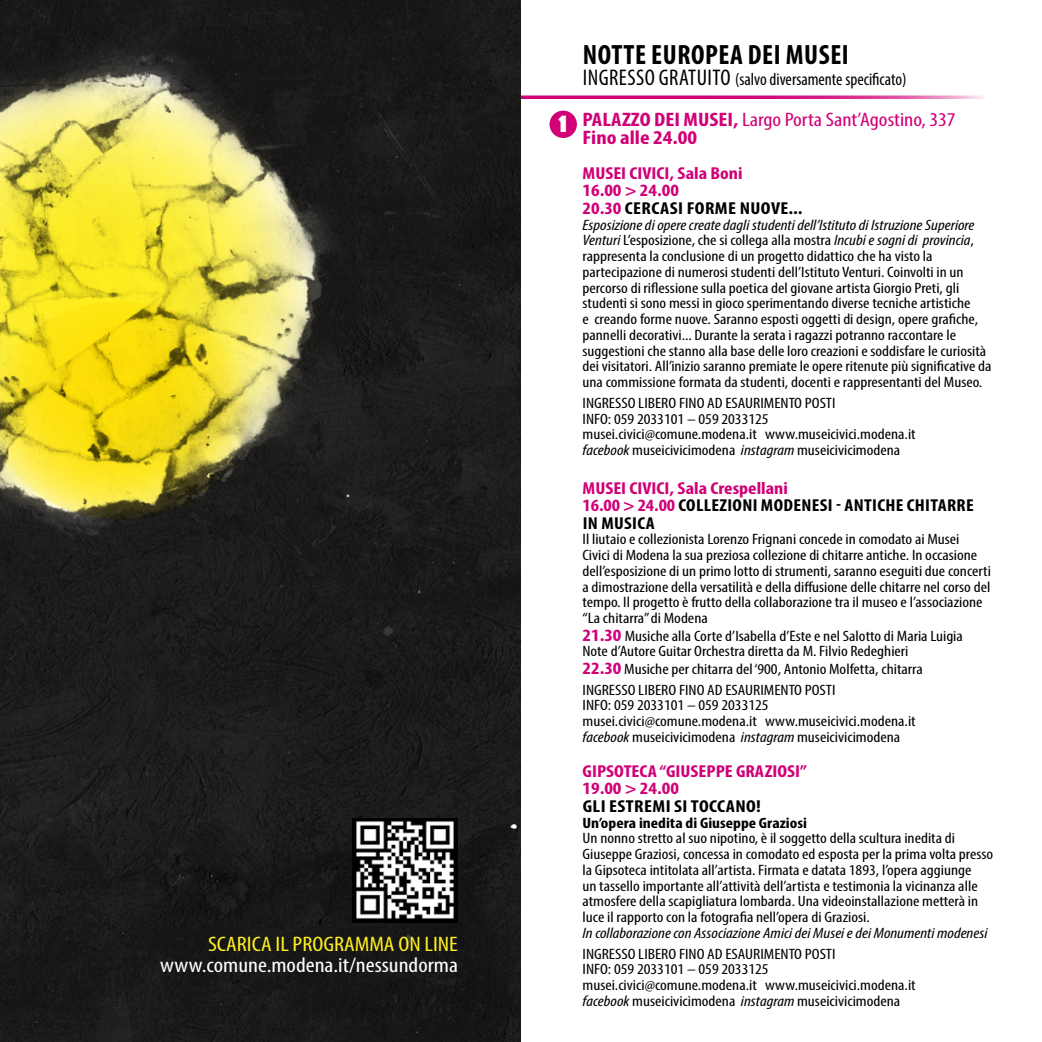
<style>
.page{position:relative;width:1042px;height:1042px;background:#fff}
.page>*{position:absolute;margin:0;border:0;box-sizing:border-box;transform-origin:0 0}
.t1{font:700 condensed 28px "Myriad Pro";letter-spacing:.02em;color:#000}
.t2{font:24.5px "Phosphate Solid";color:#fff}
.t3{font:condensed 21px "Myriad Pro";color:#fff;scale:1.16 1}
.t4{font:condensed 21px "Myriad Pro";color:#ffef20;scale:1.16 1}
.t5{font:700 condensed 19.6px/17.5px "Myriad Pro";color:#d10077;scale:1.16 1}
.t6{font:condensed 17.5px "Myriad Pro";color:#000}
.t7{font:700 condensed 17.32px/17.5px "Myriad Pro";color:#d10077;scale:1.16 1}
.t8{font:700 condensed 17.32px/17.5px "Myriad Pro";letter-spacing:.015em;color:#000;scale:1.13 1}
.t9{font:700 condensed 17.32px "Myriad Pro";letter-spacing:.015em;color:#000;scale:1.16 1}
.t10{font:condensed 15.05px/15.8px "Myriad Pro";color:#000;scale:1.16 1}
.t11{font:italic condensed 15.05px "Myriad Pro";color:#000;scale:1.16 1}
.t12{font:700 condensed 15.05px "Myriad Pro";color:#000;scale:1.16 1}
.s1{font-size:22.75px}
.s2{font-weight:400}
.s3{color:#000}
.s4{font-style:italic}
.s5{color:#d10077}
.s6{font-weight:700;font-size:17.32px;color:#d10077}
</style>
<div class="page">
<svg style="left:521px;top:95px;width:463px;height:4px;background:#dc449a"></svg>
<div style="left:0;top:0;width:521px;height:1042px;background:#1a1a1a"></div>
<svg style="left:0;top:66px;width:322px;height:455px;background:#aea64b"></svg>
<img style="left:0;top:301px;width:250px;height:218px">
<img style="left:352px;top:819px;width:105px;height:103px">
<div style="left:549px;top:111px;width:28px;height:27px;background:#d10077;border-radius:50%"></div>
<h3 class="t4" style="left:208px;top:931px;width:217px">SCARICA IL PROGRAMMA ON LINE</h3>
<h3 class="t3" style="left:160px;top:952px;width:258px">www.comune.modena.it/nessundorma</h3>
<h2 class="t2" style="left:559px;top:106px;width:9px">1</h2>
<h1 class="t1" style="left:583px;top:38px;width:268px">NOTTE EUROPEA DEI MUSEI</h1>
<p class="t6" style="left:583px;top:69px;width:325px"><span class="s1">INGRESSO GRATUITO</span> (salvo diversamente specificato)</p>
<h3 class="t5" style="left:582px;top:111px;width:323px">PALAZZO DEI MUSEI, <span class="s2">Largo Porta Sant’Agostino, 337<br></span>Fino alle 24.00</h3>
<p class="t7" style="left:582px;top:164px;width:191px">MUSEI CIVICI, Sala Boni<br>16.00 &gt; 24.00<br>20.30 <span class="s3">CERCASI FORME NUOVE...</span></p>
<p class="t10" style="left:582px;top:216px;width:354px"><span class="s4">Esposizione di opere create dagli studenti dell’Istituto di Istruzione Superiore Venturi</span> L’esposizione, che si collega alla mostra <span class="s4">Incubi e sogni di provincia</span>, rappresenta la conclusione di un progetto didattico che ha visto la partecipazione di numerosi studenti dell’Istituto Venturi. Coinvolti in un percorso di riflessione sulla poetica del giovane artista Giorgio Preti, gli studenti si sono messi in gioco sperimentando diverse tecniche artistiche<br>e creando forme nuove. Saranno esposti oggetti di design, opere grafiche, pannelli decorativi... Durante la serata i ragazzi potranno raccontare le suggestioni che stanno alla base delle loro creazioni e soddisfare le curiosità dei visitatori. All’inizio saranno premiate le opere ritenute più significative da una commissione formata da studenti, docenti e rappresentanti del Museo.</p>
<p class="t10" style="left:582px;top:395px;width:289px">INGRESSO LIBERO FINO AD ESAURIMENTO POSTI<br>INFO: 059 2033101 – 059 2033125 musei.civici@comune.modena.it www.museicivici.modena.it <span class="s4">facebook</span> museicivicimodena <span class="s4">instagram</span> museicivicimodena</p>
<p class="t8" style="left:582px;top:479px;width:348px"><span class="s5">MUSEI CIVICI, Sala Crespellani<br>16.00 &gt; 24.00</span> COLLEZIONI MODENESI - ANTICHE CHITARRE<br>IN MUSICA</p>
<p class="t10" style="left:582px;top:531px;width:354px">Il liutaio e collezionista Lorenzo Frignani concede in comodato ai Musei<br>Civici di Modena la sua preziosa collezione di chitarre antiche. In occasione dell’esposizione di un primo lotto di strumenti, saranno eseguiti due concerti a dimostrazione della versatilità e della diffusione delle chitarre nel corso del tempo. Il progetto è frutto della collaborazione tra il museo e l’associazione “La chitarra” di Modena</p>
<p class="t10" style="left:582px;top:627px;width:329px"><span class="s6">21.30</span> Musiche alla Corte d’Isabella d’Este e nel Salotto di Maria Luigia<br>Note d’Autore Guitar Orchestra diretta da M. Filvio Redeghieri</p>
<p class="t10" style="left:582px;top:658px;width:295px;line-height:20.7px"><span class="s6">22.30</span> Musiche per chitarra del ‘900, Antonio Molfetta, chitarra<br>INGRESSO LIBERO FINO AD ESAURIMENTO POSTI</p>
<p class="t10" style="left:582px;top:697px;width:289px">INFO: 059 2033101 – 059 2033125 musei.civici@comune.modena.it www.museicivici.modena.it <span class="s4">facebook</span> museicivicimodena <span class="s4">instagram</span> museicivicimodena</p>
<p class="t7" style="left:582px;top:762px;width:195px">GIPSOTECA “GIUSEPPE GRAZIOSI”<br>19.00 &gt; 24.00</p>
<p class="t9" style="left:583px;top:795px;width:155px">GLI ESTREMI SI TOCCANO!</p>
<p class="t12" style="left:582px;top:813px;width:195px">Un’opera inedita di Giuseppe Graziosi</p>
<p class="t10" style="left:582px;top:830px;width:355px">Un nonno stretto al suo nipotino, è il soggetto della scultura inedita di Giuseppe Graziosi, concessa in comodato ed esposta per la prima volta presso la Gipsoteca intitolata all’artista. Firmata e datata 1893, l’opera aggiunge<br>un tassello importante all’attività dell’artista e testimonia la vicinanza alle atmosfere della scapigliatura lombarda. Una videoinstallazione metterà in luce il rapporto con la fotografia nell’opera di Graziosi.</p>
<p class="t11" style="left:582px;top:924px;width:351px">In collaborazione con Associazione Amici dei Musei e dei Monumenti modenesi</p>
<p class="t10" style="left:582px;top:945px;width:289px">INGRESSO LIBERO FINO AD ESAURIMENTO POSTI<br>INFO: 059 2033101 – 059 2033125 musei.civici@comune.modena.it www.museicivici.modena.it <span class="s4">facebook</span> museicivicimodena <span class="s4">instagram</span> museicivicimodena</p>
</div>
